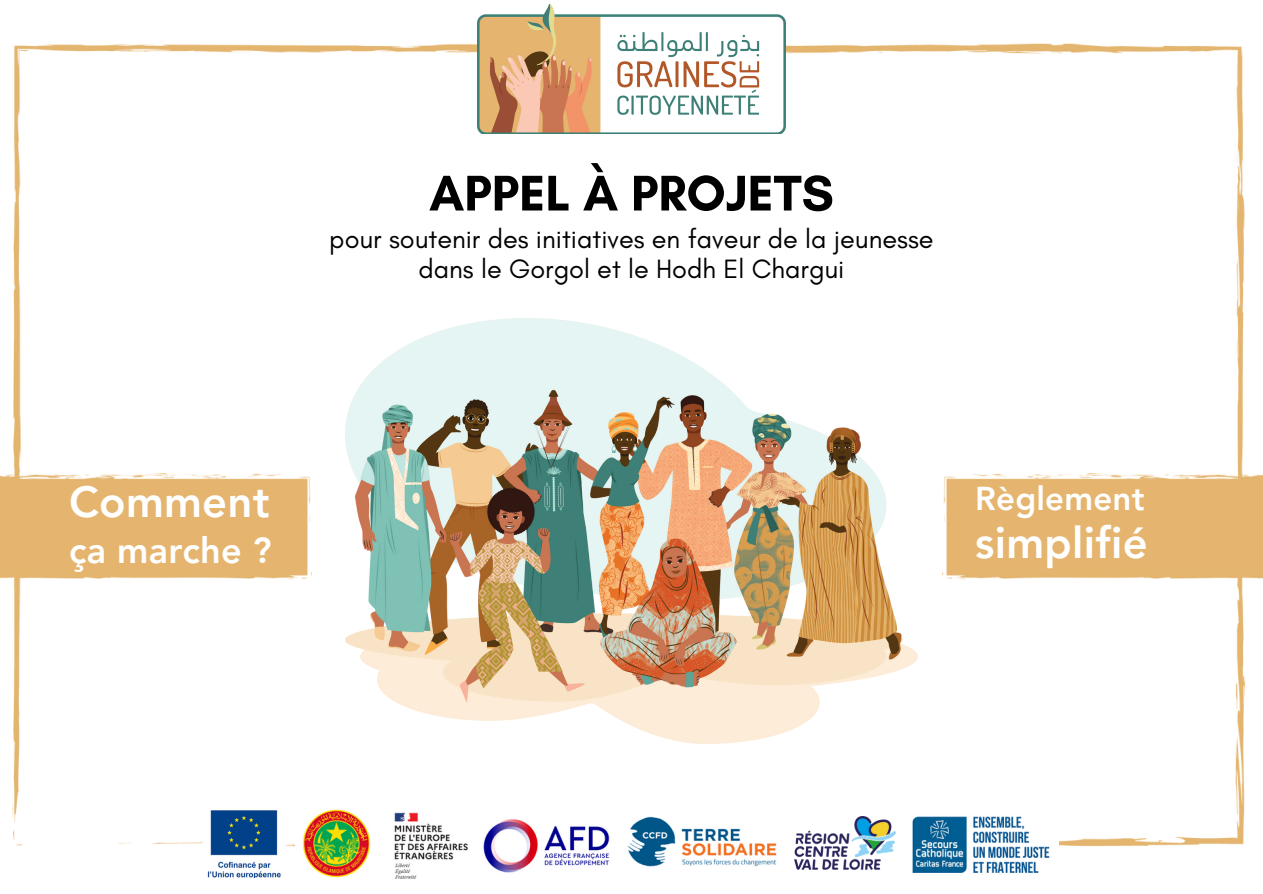
<style>
.page{position:relative;width:1263px;height:894px;background:#fff}
.page>*{position:absolute;margin:0;border:0;box-sizing:border-box;transform-origin:0 0}
.t1{font:700 51px "Glacial Indifference";color:#000}
.t2{font:800 43.5px "Avenir LT Pro";letter-spacing:.005em;color:#fff}
.t3{font:800 36px "Avenir LT Pro";letter-spacing:.005em;color:#fff}
.t4{font:800 33px "Avenir LT Pro";letter-spacing:.005em;color:#fff}
.t5{font:27px/30.3px "Glacial Indifference";color:#000;text-align:center}
</style>
<div class="page">
<img style="left:12px;top:19px;width:1234px;height:828px">
<img style="left:0;top:446px;width:341px;height:164px">
<img style="left:918px;top:446px;width:345px;height:164px">
<img style="left:478px;top:4px;width:307px;height:129px">
<img style="left:345px;top:318px;width:573px;height:425px">
<img style="left:296px;top:794px;width:763px;height:85px">
<img style="left:204px;top:810px;width:81px;height:67px">
<div style="left:787px;top:789px;width:116px;height:104px;background:#fff"></div>
<img style="left:794px;top:816px;width:102px;height:53px">
<h1 class="t1" style="left:429px;top:162px;width:406px">APPEL À PROJETS</h1>
<p class="t5" style="left:329px;top:223px;width:606px">pour soutenir des initiatives en faveur de la jeunesse dans le Gorgol et le Hodh El Chargui</p>
<h1 class="t2" style="left:69px;top:484px;width:202px">Comment</h1>
<h1 class="t3" style="left:69px;top:536px;width:204px">ça marche ?</h1>
<p class="t4" style="left:975px;top:485px;width:171px">Règlement</p>
<p class="t2" style="left:975px;top:525px;width:174px">simplifié</p>
</div>
